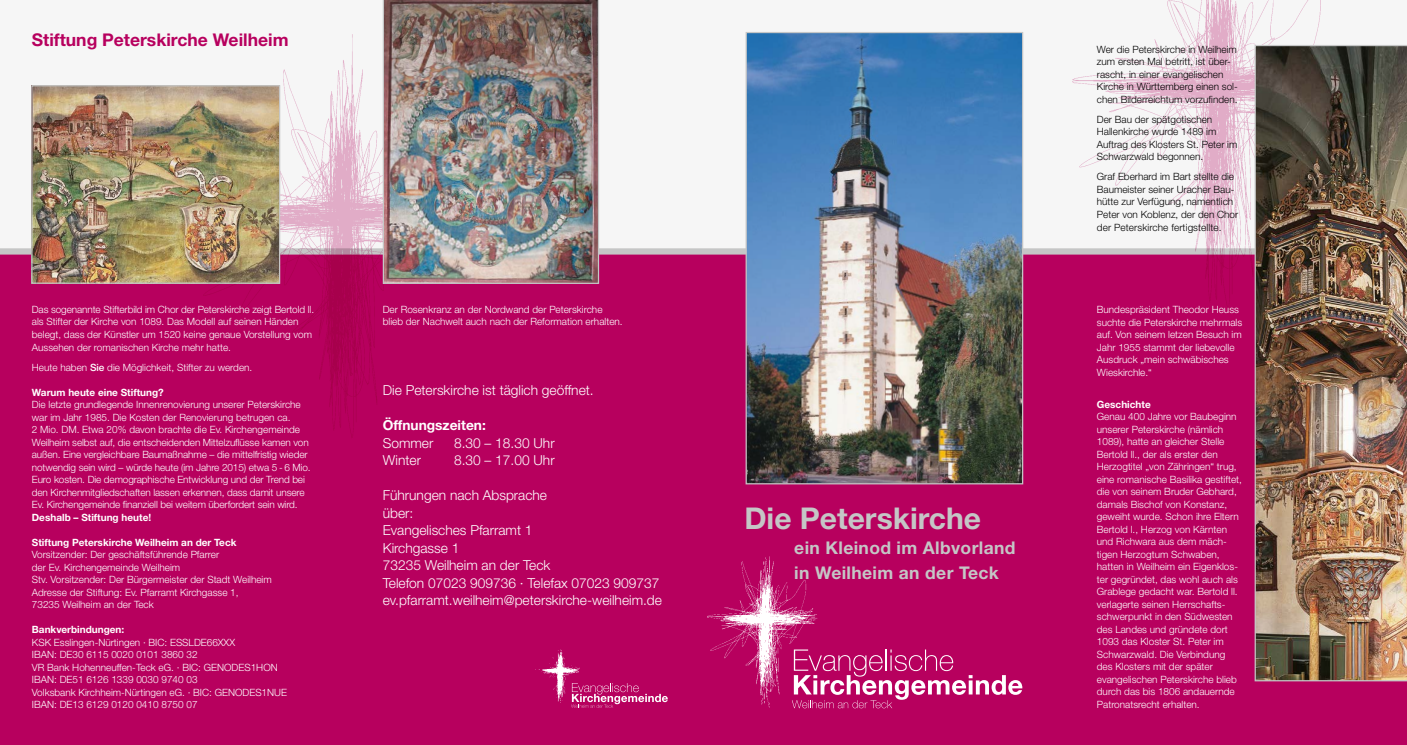
<style>
.page{position:relative;width:1407px;height:745px;background:#fff}
.page>*{position:absolute;margin:0;border:0;box-sizing:border-box;transform-origin:0 0}
.t1{font:700 30px "Helvetica Neue";color:#c5c6c6}
.t2{font:700 17.5px/25px "Helvetica Neue";letter-spacing:.02em;color:#c5c6c6}
.t3{font:700 17.5px "Helvetica Neue";color:#b7005e}
.t4{font:300 13.75px/17.5px "Helvetica Neue";color:#fff}
.t5{font:700 13.75px "Helvetica Neue";color:#fff}
.t6{font:300 10px/12.5px "Helvetica Neue";color:#fff}
.t7{font:300 10px/12.5px "Helvetica Neue";color:#000}
.t8{font:700 10px "Helvetica Neue";color:#fff}
.s1{font-weight:500}
</style>
<div class="page">
<div style="left:0;top:0;width:1407px;height:254px;background:#f6f6f6"></div>
<div style="left:0;top:250px;width:1407px;height:494px;background:#b7005e"></div>
<div style="left:0;top:248px;width:1407px;height:6px;background:#c5c6c6"></div>
<img style="left:538px;top:649px;width:45px;height:59px">
<svg style="left:571px;top:682px;width:97px;height:25px"></svg>
<img style="left:1072px;top:0;width:249px;height:303px">
<img style="left:197px;top:34px;width:186px;height:397px">
<img style="left:747px;top:34px;width:274px;height:448px">
<div style="left:745px;top:32px;width:278px;height:452px;border:1px solid #c5c6c6"></div>
<img style="left:383px;top:0;width:216px;height:284px">
<img style="left:1254px;top:45px;width:153px;height:636px">
<img style="left:33px;top:87px;width:245px;height:194px">
<div style="left:31px;top:85px;width:249px;height:198px;border:1px solid #c5c6c6"></div>
<img style="left:708px;top:556px;width:112px;height:153px">
<svg style="left:792px;top:649px;width:230px;height:58px"></svg>
<h2 class="t3" style="left:32px;top:29px;width:258px">Stiftung Peterskirche Weilheim</h2>
<p class="t6" style="left:32px;top:303px;width:284px">Das sogenannte Stifterbild im Chor der Peterskirche zeigt Bertold ll. als Stifter der Kirche von 1089. Das Modell auf seinen Händen belegt, dass der Künstler um 1520 keine genaue Vorstellung vom Aussehen der romanischen Kirche mehr hatte.</p>
<p class="t6" style="left:32px;top:360px;width:222px">Heute haben <span class="s1">Sie</span> die Möglichkeit, Stifter zu werden.</p>
<p class="t8" style="left:32px;top:385px;width:133px">Warum heute eine Stiftung?</p>
<p class="t6" style="left:32px;top:398px;width:280px">Die letzte grundlegende Innenrenovierung unserer Peterskirche war im Jahr 1985. Die Kosten der Renovierung betrugen ca.<br>2 Mio. DM. Etwa 20% davon brachte die Ev. Kirchengemeinde Weilheim selbst auf, die entscheidenden Mittelzuflüsse kamen von außen. Eine vergleichbare Baumaßnahme – die mittelfristig wieder notwendig sein wird – würde heute (im Jahre 2015) etwa 5 - 6 Mio.<br>Euro kosten. Die demographische Entwicklung und der Trend bei den Kirchenmitgliedschaften lassen erkennen, dass damit unsere Ev. Kirchengemeinde finanziell bei weitem überfordert sein wird.</p>
<p class="t8" style="left:32px;top:510px;width:121px">Deshalb – Stiftung heute!</p>
<p class="t8" style="left:32px;top:535px;width:206px">Stiftung Peterskirche Weilheim an der Teck</p>
<p class="t6" style="left:32px;top:548px;width:241px">Vorsitzender: Der geschäftsführende Pfarrer<br>der Ev. Kirchengemeinde Weilheim<br>Stv. Vorsitzender: Der Bürgermeister der Stadt Weilheim Adresse der Stiftung: Ev. Pfarramt Kirchgasse 1,<br>73235 Weilheim an der Teck</p>
<p class="t8" style="left:32px;top:623px;width:94px">Bankverbindungen:</p>
<p class="t6" style="left:32px;top:635px;width:257px">KSK Esslingen-Nürtingen · BIC: ESSLDE66XXX<br>IBAN: DE30 6115 0020 0101 3860 32<br>VR Bank Hohenneuffen-Teck eG. · BIC: GENODES1HON IBAN: DE51 6126 1339 0030 9740 03<br>Volksbank Kirchheim-Nürtingen eG. · BIC: GENODES1NUE IBAN: DE13 6129 0120 0410 8750 07</p>
<p class="t6" style="left:383px;top:303px;width:241px;line-height:12px">Der Rosenkranz an der Nordwand der Peterskirche blieb der Nachwelt auch nach der Reformation erhalten.</p>
<h3 class="t4" style="left:383px;top:381px;width:212px">Die Peterskirche ist täglich geöffnet.</h3>
<h3 class="t5" style="left:383px;top:416px;width:105px">Öffnungszeiten:</h3>
<h3 class="t4" style="left:383px;top:433px;width:52px">Sommer</h3>
<h3 class="t4" style="left:454px;top:433px;width:102px">8.30 – 18.30 Uhr</h3>
<h3 class="t4" style="left:383px;top:451px;width:40px">Winter</h3>
<h3 class="t4" style="left:454px;top:451px;width:102px">8.30 – 17.00 Uhr</h3>
<h3 class="t4" style="left:383px;top:486px;width:281px">Führungen nach Absprache<br>über:<br>Evangelisches Pfarramt 1<br>Kirchgasse 1<br>73235 Weilheim an der Teck<br>Telefon 07023 909736 · Telefax 07023 909737 ev.pfarramt.weilheim@peterskirche-weilheim.de</h3>
<h1 class="t1" style="left:744px;top:499px;width:238px">Die Peterskirche</h1>
<h2 class="t2" style="left:794px;top:534px;width:223px">ein Kleinod im Albvorland in Weilheim an der Teck</h2>
<p class="t7" style="left:1097px;top:43px;width:142px">Wer die Peterskirche in Weilheim zum ersten Mal betritt, ist über&shy;rascht, in einer evangelischen Kirche in Württemberg einen sol&shy;chen Bilderreichtum vorzufinden.</p>
<p class="t7" style="left:1097px;top:113px;width:142px">Der Bau der spätgotischen<br>Hallenkirche wurde 1489 im<br>Auftrag des Klosters St. Peter im<br>Schwarzwald begonnen.</p>
<p class="t7" style="left:1097px;top:170px;width:143px">Graf Eberhard im Bart stellte die<br>Baumeister seiner Uracher Bau&shy;hütte zur Verfügung, namentlich<br>Peter von Koblenz, der den Chor der Peterskirche fertigstellte.</p>
<p class="t6" style="left:1097px;top:303px;width:147px">Bundespräsident Theodor Heuss suchte die Peterskirche mehrmals auf. Von seinem letzen Besuch im<br>Jahr 1955 stammt der liebevolle<br>Ausdruck „mein schwäbisches<br>Wieskirchle.“</p>
<p class="t8" style="left:1097px;top:397px;width:55px">Geschichte</p>
<p class="t6" style="left:1097px;top:410px;width:147px">Genau 400 Jahre vor Baubeginn unserer Peterskirche (nämlich<br>1089), hatte an gleicher Stelle<br>Bertold ll., der als erster den<br>Herzogtitel „von Zähringen“ trug, eine romanische Basilika gestiftet, die von seinem Bruder Gebhard, damals Bischof von Konstanz, geweiht wurde. Schon ihre Eltern<br>Bertold l., Herzog von Kärnten und Richwara aus dem mäch&shy;tigen Herzogtum Schwaben, hatten in Weilheim ein Eigenklos&shy;ter gegründet, das wohl auch als<br>Grablege gedacht war. Bertold ll. verlagerte seinen Herrschafts&shy;schwerpunkt in den Südwesten des Landes und gründete dort<br>1093 das Kloster St. Peter im<br>Schwarzwald. Die Verbindung des Klosters mit der später evangelischen Peterskirche blieb durch das bis 1806 andauernde<br>Patronatsrecht erhalten.</p>
</div>
